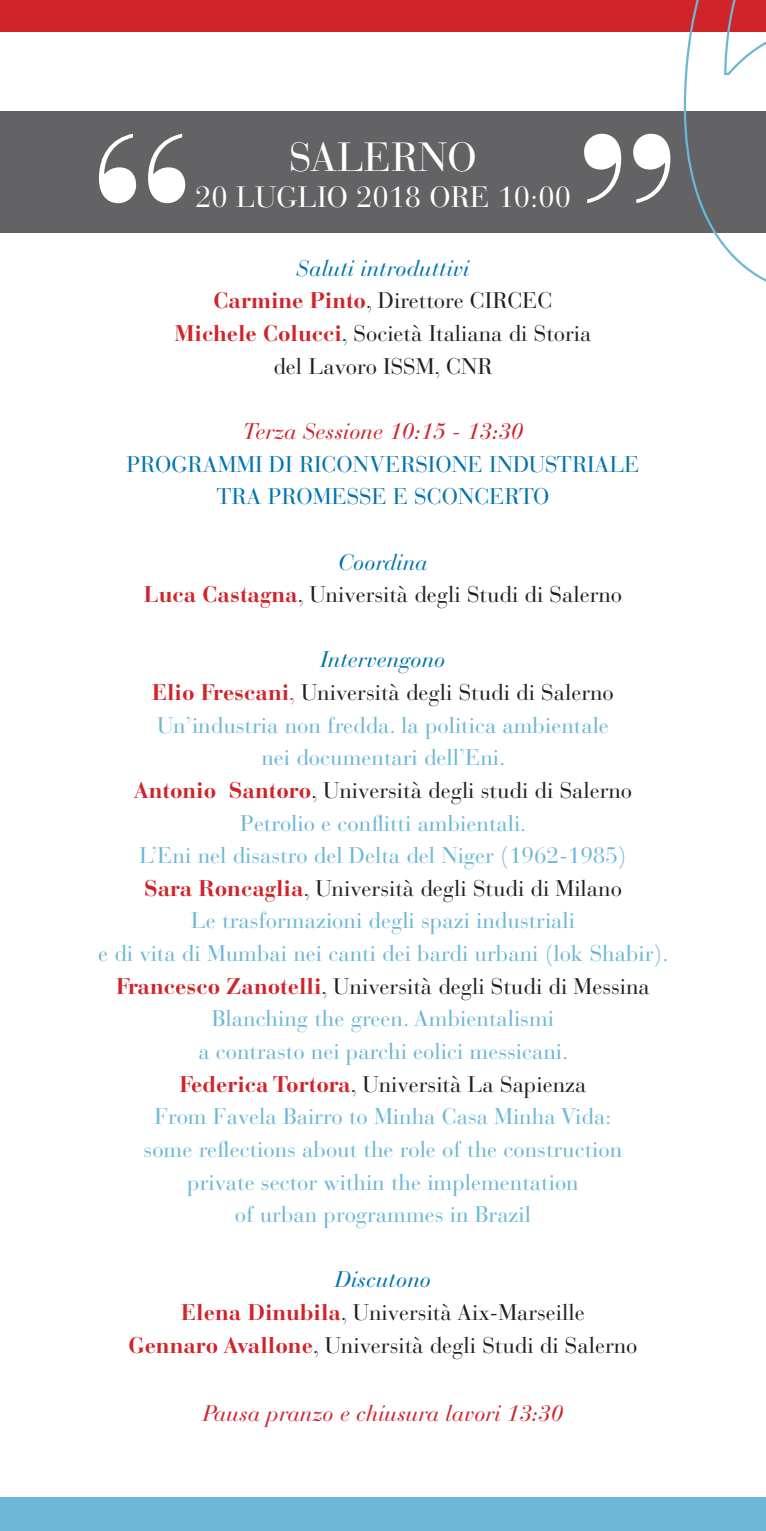
<style>
.page{position:relative;width:766px;height:1531px;background:#fff}
.page>*{position:absolute;margin:0;border:0;box-sizing:border-box;transform-origin:0 0}
.t1{font:40.5px "Bauer Bodoni Std";color:#fff}
.t2{font:29.25px "Bauer Bodoni Std";color:#fff}
.t3{font:22.5px/32.6px "Bauer Bodoni Std";color:#6cb7d6;text-align:center}
.t4{font:22.5px/32.6px "Bauer Bodoni Std";color:#231f20;text-align:center}
.t5{font:22.5px "Bauer Bodoni Std";color:#0074b0}
.t6{font:italic 22.5px "Bauer Bodoni Std";color:#d1232a}
.t7{font:italic 22.5px "Bauer Bodoni Std";color:#0074b0}
.s1{font-weight:700;color:#d1232a}
.s2{font-style:italic;color:#0074b0}
.s3{color:#d1232a}
.s4{color:#231f20}
</style>
<div class="page">
<div style="left:0;top:112px;width:765px;height:121px;background:#636366"></div>
<div style="left:0;top:0;width:765px;height:32px;background:#d1232a"></div>
<div style="left:0;top:1497px;width:765px;height:34px;background:#6cb7d6"></div>
<svg style="left:99px;top:134px;width:86px;height:69px"></svg>
<svg style="left:584px;top:134px;width:86px;height:69px"></svg>
<svg style="left:682px;top:0;width:83px;height:282px"></svg>
<h1 class="t1" style="left:289px;top:133px;width:189px">Salerno</h1>
<h2 class="t2" style="left:195px;top:180px;width:377px">20 luglio 2018 ore 10:00</h2>
<p class="t7" style="left:296px;top:255px;width:174px">Saluti introduttivi</p>
<p class="t4" style="left:213px;top:285px;width:340px"><span class="s1">Carmine Pinto</span>, Direttore CIRCEC</p>
<p class="t4" style="left:174px;top:317px;width:418px"><span class="s1">Michele Colucci</span>, Società Italiana di Storia</p>
<p class="t4" style="left:273px;top:350px;width:205px">del Lavoro ISSM, CNR</p>
<p class="t6" style="left:242px;top:418px;width:282px">Terza Sessione 10:15 - 13:30</p>
<p class="t5" style="left:126px;top:450px;width:31px">PROGRA</p>
<p class="t5" style="left:218px;top:450px;width:225px">MMI DI RICONVERSIONE</p>
<p class="t5" style="left:489px;top:450px;width:83px">INDUSTRIALE</p>
<p class="t5" style="left:216px;top:483px;width:16px">TRA</p>
<p class="t5" style="left:268px;top:483px;width:237px">PROMESSE E SCONCERTO</p>
<p class="t4" style="left:144px;top:546px;width:480px"><span class="s2">Coordina<br></span><span class="s1">Luca Castagna</span>, Università degli Studi di Salerno</p>
<p class="t3" style="left:98px;top:644px;width:572px"><span class="s2">Intervengono<br></span><span class="s1">Elio Frescani</span><span class="s3">,</span> <span class="s4">Università degli Studi di Salerno </span>Un’industria non fredda. la politica ambientale<br>nei documentari dell’Eni.<br><span class="s1">Antonio Santoro</span><span class="s4">, Università degli studi di Salerno </span>Petrolio e conflitti ambientali.<br>L’Eni nel disastro del Delta del Niger (1962-1985)<br><span class="s1">Sara Roncaglia</span><span class="s4">, Università degli Studi di Milano<br></span>Le trasformazioni degli spazi industriali<br>e di vita di Mumbai nei canti dei bardi urbani (lok Shabir).<br><span class="s1">Francesco Zanotelli</span><span class="s4">, Università degli Studi di Messina </span>Blanching the green. Ambientalismi<br>a contrasto nei parchi eolici messicani.<br><span class="s1">Federica Tortora</span><span class="s4">, Università La Sapienza<br></span>From Favela Bairro to Minha Casa Minha Vida:<br>some reflections about the role of the construction<br>private sector within the implementation<br>of urban programmes in Brazil</p>
<p class="t4" style="left:128px;top:1263px;width:510px"><span class="s2">Discutono<br></span><span class="s1">Elena Dinubila</span>, Università Aix-Marseille<br><span class="s1">Gennaro Avallone</span>, Università degli Studi di Salerno</p>
<p class="t6" style="left:203px;top:1400px;width:362px">Pausa pranzo e chiusura lavori 13:30</p>
</div>
